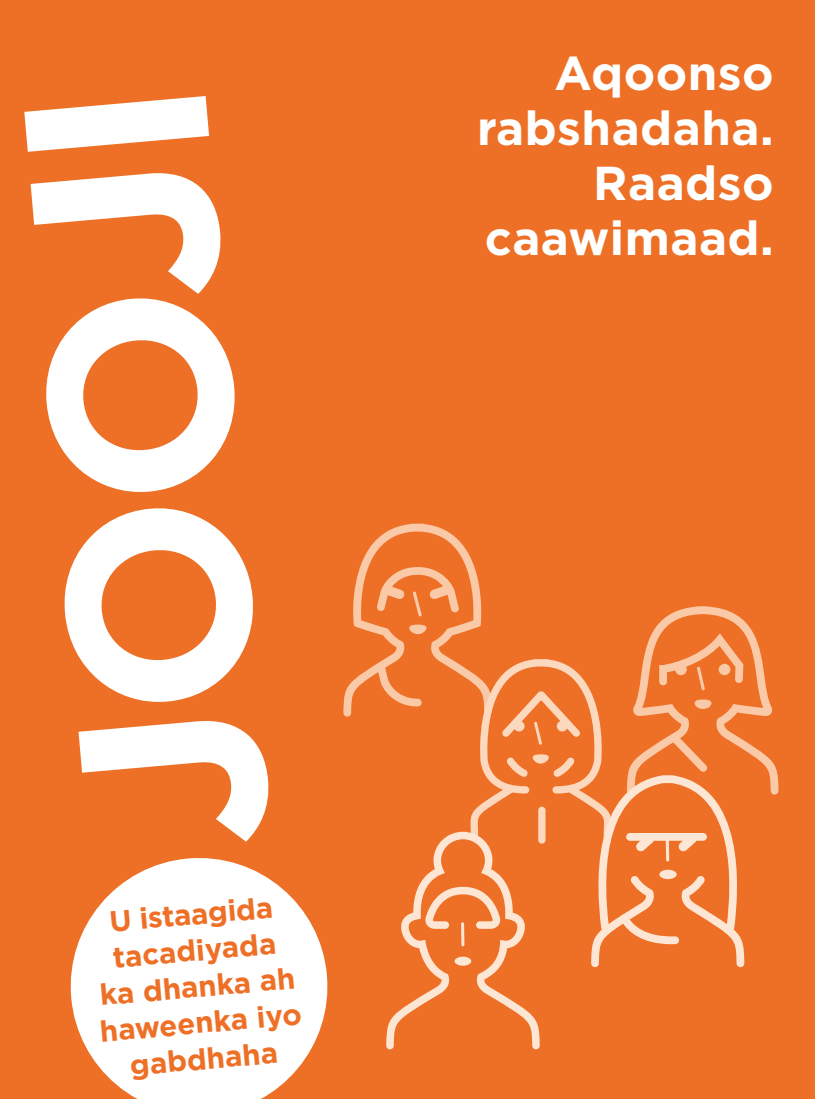
<style>
.page{position:relative;width:815px;height:1099px;background:#fff}
.page>*{position:absolute;margin:0;border:0;box-sizing:border-box;transform-origin:0 0}
.t1{font:700 260px "Gotham";color:#fff}
.t2{font:700 47.5px/55px "Gotham";letter-spacing:.01em;color:#fff;text-align:right}
.t3{font:700 29.5px/36.2px "Gotham";color:#ee7026;text-align:center}
</style>
<div class="page">
<div style="left:0;top:0;width:815px;height:1098px;background:#ee7026"></div>
<svg style="left:343px;top:523px;width:436px;height:526px"></svg>
<svg style="left:70px;top:858px;width:258px;height:240px;fill:#fff"></svg>
<h1 class="t1" style="left:30px;top:864px;width:775px;rotate:-95deg">JOOJI</h1>
<p class="t3" style="left:89px;top:904px;width:204px;rotate:-5deg">U istaagida tacadiyada ka dhanka ah haweenka iyo gabdhaha</p>
<h2 class="t2" style="left:477px;top:44px;width:298px">Aqoonso rabshadaha.<br>Raadso caawimaad.</h2>
</div>
